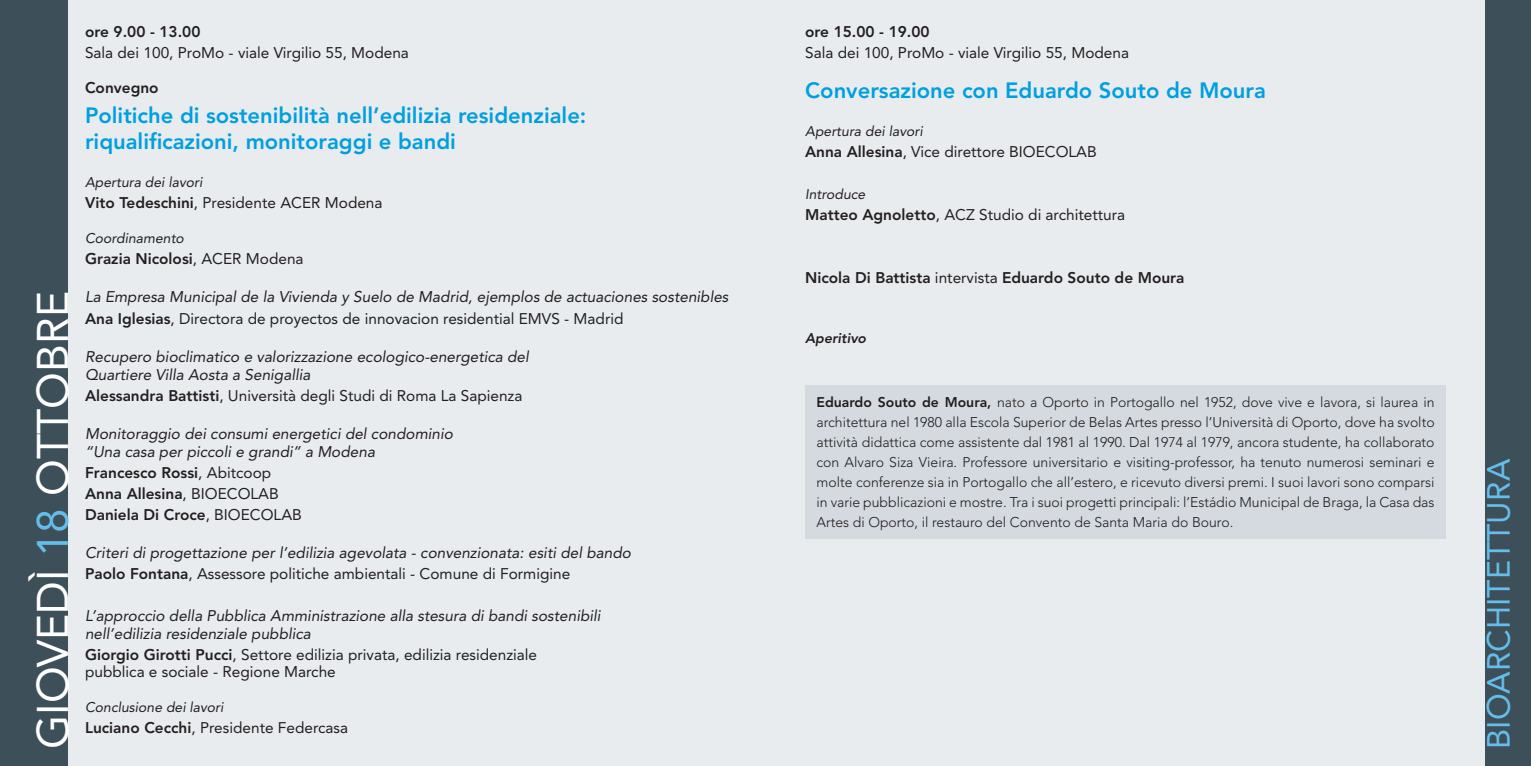
<style>
.page{position:relative;width:1531px;height:766px;background:#fff}
.page>*{position:absolute;margin:0;border:0;box-sizing:border-box;transform-origin:0 0}
.t1{font:44px "Avenir";color:#fff}
.t2{font:32px "Avenir";color:#65bdea}
.t3{font:800 22px/26px "Avenir";color:#009fdf}
.t4{font:italic 15.4px/17.6px "Avenir";color:#231f20}
.t5{font:15.4px/17.6px "Avenir";color:#231f20}
.t6{font:800 15.4px/21px "Avenir";color:#231f20}
.t7{font:300 14px/20px "Avenir";color:#231f20;text-align:justify}
.t8{font:italic 14px "Avenir";color:#231f20}
.t9{font:italic 800 14px "Avenir";color:#231f20}
.s1{color:#65bdea}
.s2{font-weight:800}
.s3{font-weight:400}
.s4{font-weight:800;font-style:normal}
.s5{font-style:normal}
</style>
<div class="page">
<div style="left:0;top:0;width:765px;height:765px;background:#e9ecef"></div>
<div style="left:765px;top:0;width:766px;height:765px;background:#e9ecef"></div>
<div style="left:0;top:0;width:68px;height:765px;background:#3d4f59"></div>
<div style="left:1485px;top:0;width:46px;height:765px;background:#3d4f59"></div>
<div style="left:805px;top:385px;width:641px;height:153px;background:#d4dae0"></div>
<h1 class="t1" style="left:27px;top:748px;width:459px;rotate:-90deg">GIOVEDÌ <span class="s1">18</span> OTTOBRE</h1>
<p class="t6" style="left:85px;top:21px;width:117px">ore 9.00 - 13.00</p>
<p class="t5" style="left:85px;top:44px;width:325px">Sala dei 100, ProMo - viale Virgilio 55, Modena</p>
<p class="t6" style="left:85px;top:77px;width:75px">Convegno</p>
<h3 class="t3" style="left:85px;top:102px;width:503px">Politiche di sostenibilità nell’edilizia residenziale: riqualificazioni, monitoraggi e bandi</h3>
<p class="t8" style="left:85px;top:174px;width:119px">Apertura dei lavori</p>
<p class="t5" style="left:85px;top:194px;width:299px"><span class="s2">Vito Tedeschini</span>, Presidente ACER Modena</p>
<p class="t8" style="left:85px;top:230px;width:100px">Coordinamento</p>
<p class="t6" style="left:85px;top:248px;width:220px">Grazia Nicolosi<span class="s3">, ACER Modena</span></p>
<p class="t4" style="left:85px;top:286px;width:645px;line-height:21px">La Empresa Municipal de la Vivienda y Suelo de Madrid, ejemplos de actuaciones sostenibles<br><span class="s4">Ana Iglesias</span><span class="s5">, Directora de proyectos de innovacion residential EMVS - Madrid</span></p>
<p class="t4" style="left:85px;top:348px;width:445px">Recupero bioclimatico e valorizzazione ecologico-energetica del<br>Quartiere Villa Aosta a Senigallia</p>
<p class="t5" style="left:85px;top:386px;width:439px"><span class="s2">Alessandra Battisti</span>, Università degli Studi di Roma La Sapienza</p>
<p class="t4" style="left:85px;top:425px;width:369px">Monitoraggio dei consumi energetici del condominio “Una casa per piccoli e grandi” a Modena</p>
<p class="t6" style="left:85px;top:461px;width:218px">Francesco Rossi<span class="s3">, Abitcoop<br></span>Anna Allesina<span class="s3">, BIOECOLAB<br></span>Daniela Di Croce<span class="s3">, BIOECOLAB</span></p>
<p class="t4" style="left:85px;top:542px;width:547px;line-height:21px">Criteri di progettazione per l’edilizia agevolata - convenzionata: esiti del bando<br><span class="s4">Paolo Fontana</span><span class="s5">, Assessore politiche ambientali - Comune di Formigine</span></p>
<p class="t4" style="left:85px;top:607px;width:517px">L’approccio della Pubblica Amministrazione alla stesura di bandi sostenibili nell’edilizia residenziale pubblica</p>
<p class="t5" style="left:85px;top:645px;width:454px"><span class="s2">Giorgio Girotti Pucci</span>, Settore edilizia privata, edilizia residenziale pubblica e sociale - Regione Marche</p>
<p class="t8" style="left:85px;top:699px;width:140px">Conclusione dei lavori</p>
<p class="t5" style="left:85px;top:719px;width:265px"><span class="s2">Luciano Cecchi</span>, Presidente Federcasa</p>
<p class="t6" style="left:805px;top:21px;width:126px">ore 15.00 - 19.00</p>
<p class="t5" style="left:805px;top:44px;width:325px">Sala dei 100, ProMo - viale Virgilio 55, Modena</p>
<h3 class="t3" style="left:805px;top:77px;width:462px">Conversazione con Eduardo Souto de Moura</h3>
<p class="t8" style="left:805px;top:123px;width:119px">Apertura dei lavori</p>
<p class="t5" style="left:805px;top:143px;width:293px"><span class="s2">Anna Allesina</span>, Vice direttore BIOECOLAB</p>
<p class="t8" style="left:805px;top:186px;width:62px">Introduce</p>
<p class="t5" style="left:805px;top:206px;width:322px"><span class="s2">Matteo Agnoletto</span>, ACZ Studio di architettura</p>
<p class="t6" style="left:805px;top:267px;width:381px">Nicola Di Battista <span class="s3">intervista</span> Eduardo Souto de Moura</p>
<p class="t9" style="left:805px;top:329px;width:62px">Aperitivo</p>
<p class="t7" style="left:816px;top:392px;width:620px"><span class="s2">Eduardo Souto de Moura,</span> nato a Oporto in Portogallo nel 1952, dove vive e lavora, si laurea in architettura nel 1980 alla Escola Superior de Belas Artes presso l’Università di Oporto, dove ha svolto attività didattica come assistente dal 1981 al 1990. Dal 1974 al 1979, ancora studente, ha collaborato con Alvaro Siza Vieira. Professore universitario e visiting-professor, ha tenuto numerosi seminari e molte conferenze sia in Portogallo che all’estero, e ricevuto diversi premi. I suoi lavori sono comparsi in varie pubblicazioni e mostre. Tra i suoi progetti principali: l’Estádio Municipal de Braga, la Casa das Artes di Oporto, il restauro del Convento de Santa Maria do Bouro.</p>
<h2 class="t2" style="left:1480px;top:748px;width:291px;rotate:-90deg">BIOARCHITETTURA</h2>
</div>
